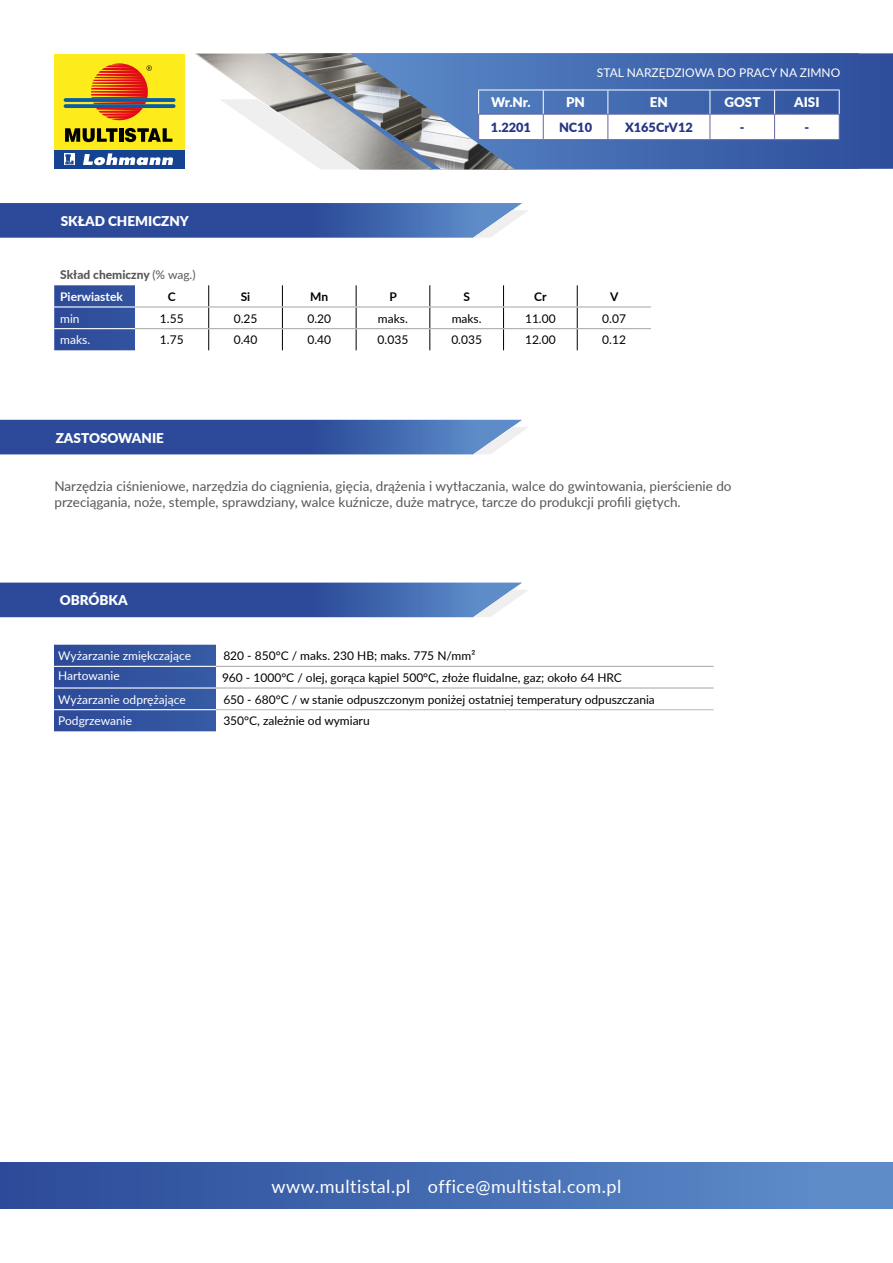
<style>
.page{position:relative;width:893px;height:1263px;background:#fff}
.page>*{position:absolute;margin:0;border:0;box-sizing:border-box;transform-origin:0 0}
.t1{font:18px "Lato";letter-spacing:.025em;color:#fff}
.t2{font:13.5px/16.2px "Lato";color:#575756}
.t3{font:900 13.5px "Lato";color:#fff}
.t4{font:900 13.35px "Lato";color:#fff}
.t5{font:900 12.75px "Lato";color:#283583}
.t6{font:12px "Lato";color:#000}
.t7{font:12px "Lato";color:#fff}
.t8{font:800 12px/21.6px "Lato";color:#575756}
.t9{font:700 12px "Lato";color:#000}
.s1{font-weight:400}
.s2{font-weight:700;color:#fff}
</style>
<div class="page">
<svg style="left:0;top:583px;width:528px;height:34px;background:#4060a7"></svg>
<svg style="left:0;top:420px;width:528px;height:34px;background:#4060a7"></svg>
<svg style="left:0;top:203px;width:528px;height:35px;background:#4261a8"></svg>
<div style="left:54px;top:54px;width:130px;height:96px;background:#fdeb1b"></div>
<div style="left:54px;top:150px;width:130px;height:19px;background:#134391"></div>
<svg style="left:125px;top:128px;width:47px;height:14px"></svg>
<hr style="left:119px;top:128px;width:4px;height:14px;background:#010202">
<svg style="left:65px;top:128px;width:53px;height:14px"></svg>
<svg style="left:64px;top:153px;width:11px;height:12px"></svg>
<svg style="left:65px;top:154px;width:9px;height:10px"></svg>
<svg style="left:83px;top:153px;width:90px;height:12px"></svg>
<svg style="left:64px;top:98px;width:112px;height:4px"></svg>
<svg style="left:64px;top:104px;width:112px;height:4px"></svg>
<svg style="left:91px;top:63px;width:61px;height:57px"></svg>
<svg style="left:54px;top:645px;width:162px;height:86px;background:#33549f"></svg>
<hr style="left:216px;top:687px;width:497px;height:1px;background:#aeaeae">
<hr style="left:54px;top:687px;width:162px;height:1px;background:#fff">
<hr style="left:216px;top:709px;width:497px;height:1px;background:#bfbfbf">
<hr style="left:54px;top:709px;width:162px;height:1px;background:#fff">
<hr style="left:54px;top:666px;width:162px;height:1px;background:#fff">
<hr style="left:216px;top:666px;width:497px;height:1px;background:#aeaeae">
<div style="left:54px;top:285px;width:81px;height:65px;background:#2f4f9c"></div>
<svg style="left:208px;top:285px;width:1px;height:65px"></svg>
<svg style="left:282px;top:285px;width:1px;height:65px"></svg>
<svg style="left:356px;top:285px;width:1px;height:65px"></svg>
<svg style="left:429px;top:285px;width:1px;height:65px"></svg>
<svg style="left:503px;top:285px;width:1px;height:65px"></svg>
<svg style="left:577px;top:285px;width:1px;height:65px"></svg>
<hr style="left:54px;top:306px;width:81px;height:2px;background:#fff">
<hr style="left:54px;top:328px;width:81px;height:1px;background:#fff">
<hr style="left:135px;top:306px;width:74px;height:2px;background:#aeaeae">
<hr style="left:209px;top:306px;width:73px;height:2px;background:#aeaeae">
<hr style="left:282px;top:306px;width:74px;height:2px;background:#aeaeae">
<hr style="left:356px;top:306px;width:74px;height:2px;background:#aeaeae">
<hr style="left:430px;top:306px;width:74px;height:2px;background:#aeaeae">
<hr style="left:504px;top:306px;width:73px;height:2px;background:#aeaeae">
<hr style="left:577px;top:306px;width:74px;height:2px;background:#aeaeae">
<hr style="left:135px;top:328px;width:74px;height:1px;background:#aeaeae">
<hr style="left:209px;top:328px;width:73px;height:1px;background:#aeaeae">
<hr style="left:282px;top:328px;width:74px;height:1px;background:#aeaeae">
<hr style="left:356px;top:328px;width:74px;height:1px;background:#aeaeae">
<hr style="left:430px;top:328px;width:74px;height:1px;background:#aeaeae">
<hr style="left:504px;top:328px;width:73px;height:1px;background:#aeaeae">
<hr style="left:577px;top:328px;width:74px;height:1px;background:#aeaeae">
<div style="left:0;top:1163px;width:893px;height:46px;background:linear-gradient(to right,#2a4998,#608fcc)"></div>
<svg style="left:434px;top:53px;width:459px;height:117px;background:#3f64ab"></svg>
<img style="left:276px;top:53px;width:239px;height:116px">
<img style="left:195px;top:54px;width:239px;height:116px">
<svg style="left:219px;top:99px;width:140px;height:71px"></svg>
<svg style="left:478px;top:90px;width:362px;height:50px"></svg>
<p class="t7" style="left:597px;top:64px;width:245px">STAL NARZĘDZIOWA DO PRACY NA ZIMNO</p>
<p class="t3" style="left:61px;top:211px;width:130px">SKŁAD CHEMICZNY</p>
<p class="t4" style="left:491px;top:93px;width:41px">Wr.Nr.</p>
<p class="t4" style="left:566px;top:93px;width:20px">PN</p>
<p class="t4" style="left:650px;top:93px;width:20px">EN</p>
<p class="t4" style="left:724px;top:93px;width:38px">GOST</p>
<p class="t4" style="left:794px;top:93px;width:27px">AISI</p>
<p class="t5" style="left:491px;top:118px;width:42px">1.2201</p>
<p class="t5" style="left:559px;top:118px;width:35px">NC10</p>
<p class="t5" style="left:625px;top:118px;width:69px">X165CrV12</p>
<p class="t5" style="left:740px;top:118px;width:6px">-</p>
<p class="t5" style="left:804px;top:118px;width:6px">-</p>
<p class="t8" style="left:60px;top:264px;width:137px">Skład chemiczny <span class="s1">(% wag.)<br></span><span class="s2">Pierwiastek</span></p>
<p class="t9" style="left:168px;top:288px;width:9px">C</p>
<p class="t9" style="left:241px;top:288px;width:11px">Si</p>
<p class="t9" style="left:310px;top:288px;width:20px">Mn</p>
<p class="t9" style="left:389px;top:288px;width:9px">P</p>
<p class="t9" style="left:463px;top:288px;width:8px">S</p>
<p class="t9" style="left:534px;top:288px;width:14px">Cr</p>
<p class="t9" style="left:610px;top:288px;width:10px">V</p>
<p class="t7" style="left:60px;top:310px;width:21px">min</p>
<p class="t6" style="left:160px;top:310px;width:25px">1.55</p>
<p class="t6" style="left:234px;top:310px;width:25px">0.25</p>
<p class="t6" style="left:307px;top:310px;width:25px">0.20</p>
<p class="t6" style="left:378px;top:310px;width:31px">maks.</p>
<p class="t6" style="left:452px;top:310px;width:31px">maks.</p>
<p class="t6" style="left:525px;top:310px;width:32px">11.00</p>
<p class="t6" style="left:602px;top:310px;width:25px">0.07</p>
<p class="t7" style="left:60px;top:331px;width:31px">maks.</p>
<p class="t6" style="left:160px;top:331px;width:25px">1.75</p>
<p class="t6" style="left:234px;top:331px;width:25px">0.40</p>
<p class="t6" style="left:307px;top:331px;width:25px">0.40</p>
<p class="t6" style="left:378px;top:331px;width:32px">0.035</p>
<p class="t6" style="left:451px;top:331px;width:32px">0.035</p>
<p class="t6" style="left:525px;top:331px;width:32px">12.00</p>
<p class="t6" style="left:602px;top:331px;width:25px">0.12</p>
<p class="t3" style="left:56px;top:427px;width:110px">ZASTOSOWANIE</p>
<p class="t2" style="left:54px;top:477px;width:679px">Narzędzia ciśnieniowe, narzędzia do ciągnienia, gięcia, drążenia i wytłaczania, walce do gwintowania, pierścienie do przeciągania, noże, stemple, sprawdziany, walce kuźnicze, duże matryce, tarcze do produkcji profili giętych.</p>
<p class="t3" style="left:60px;top:590px;width:69px">OBRÓBKA</p>
<p class="t7" style="left:58px;top:647px;width:134px">Wyżarzanie zmiękczające</p>
<p class="t6" style="left:223px;top:647px;width:253px">820 - 850°C / maks. 230 HB; maks. 775 N/mm²</p>
<p class="t7" style="left:58px;top:667px;width:63px">Hartowanie</p>
<p class="t6" style="left:222px;top:669px;width:401px">960 - 1000°C / olej, gorąca kąpiel 500°C, złoże fluidalne, gaz; około 64 HRC</p>
<p class="t7" style="left:58px;top:691px;width:129px">Wyżarzanie odprężające</p>
<p class="t6" style="left:223px;top:691px;width:433px">650 - 680°C / w stanie odpuszczonym poniżej ostatniej temperatury odpuszczania</p>
<p class="t7" style="left:58px;top:712px;width:75px">Podgrzewanie</p>
<p class="t6" style="left:223px;top:712px;width:148px">350°C, zależnie od wymiaru</p>
<h1 class="t1" style="left:272px;top:1174px;width:351px">www.multistal.pl office@multistal.com.pl</h1>
</div>
